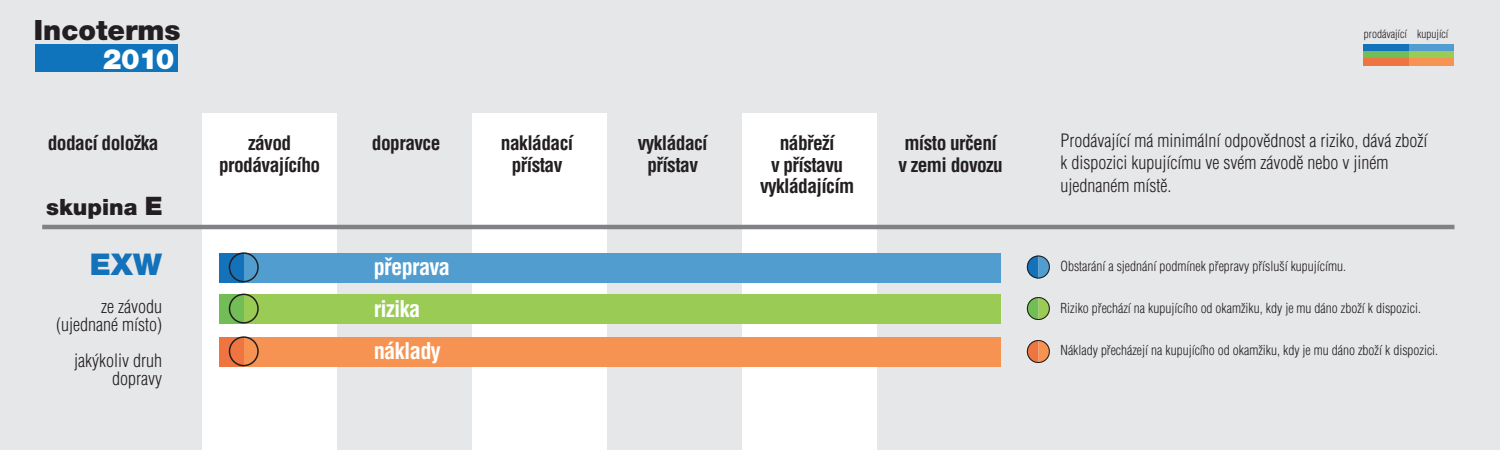
<style>
.page{position:relative;width:1500px;height:450px;background:#e6e7e9}
.page>*{position:absolute;margin:0;border:0;box-sizing:border-box;transform-origin:0 0}
.t1{font:900 30px "Helvetica Neue CE";color:#1372b9}
.t2{font:900 28.05px "Helvetica Neue CE";color:#231f20}
.t3{font:900 28.05px "Helvetica Neue CE";color:#fff}
.t4{font:700 condensed 22.5px/42px "Helvetica CE";letter-spacing:-.03em;color:#fff}
.t5{font:900 22.5px "Helvetica Neue CE";color:#231f20}
.t6{font:700 condensed 19.5px/21px "Helvetica CE";letter-spacing:-.03em;color:#231f20;text-align:center}
.t7{font:300 condensed 18px/18px "Helvetica CE";color:#231f20;text-align:right}
.t8{font:300 condensed 13.5px "Helvetica CE";color:#231f20}
.t9{font:300 condensed 11.25px "Helvetica CE";color:#231f20}
.s1{font-size:25.5px}
</style>
<div class="page">
<div style="left:202px;top:113px;width:136px;height:336px;background:#fff"></div>
<div style="left:472px;top:113px;width:136px;height:336px;background:#fff"></div>
<div style="left:742px;top:113px;width:136px;height:336px;background:#fff"></div>
<div style="left:219px;top:253px;width:25px;height:30px;background:#1372b9"></div>
<div style="left:219px;top:294px;width:25px;height:30px;background:#72bd55"></div>
<div style="left:219px;top:337px;width:25px;height:30px;background:#ef7540"></div>
<div style="left:244px;top:253px;width:757px;height:30px;background:#529dcf"></div>
<div style="left:1408px;top:44px;width:46px;height:8px;background:#529dcf"></div>
<div style="left:1408px;top:51px;width:46px;height:8px;background:#99cb55"></div>
<div style="left:1408px;top:58px;width:46px;height:8px;background:#f69352"></div>
<div style="left:1363px;top:44px;width:46px;height:8px;background:#1372b9"></div>
<div style="left:1363px;top:51px;width:46px;height:8px;background:#72bd55"></div>
<div style="left:1363px;top:58px;width:46px;height:8px;background:#ef7540"></div>
<div style="left:244px;top:294px;width:757px;height:30px;background:#99cb55"></div>
<div style="left:244px;top:337px;width:757px;height:30px;background:#f69352"></div>
<svg style="left:229px;top:252px;width:30px;height:30px"></svg>
<svg style="left:229px;top:294px;width:30px;height:30px"></svg>
<svg style="left:229px;top:336px;width:30px;height:30px"></svg>
<svg style="left:1027px;top:256px;width:23px;height:23px"></svg>
<svg style="left:1027px;top:297px;width:23px;height:23px"></svg>
<svg style="left:1027px;top:340px;width:23px;height:23px"></svg>
<hr style="left:42px;top:225px;width:1413px;height:4px;background:#808285">
<div style="left:35px;top:44px;width:143px;height:28px;background:#1074bc"></div>
<h2 class="t2" style="left:34px;top:15px;width:148px">Incoterms</h2>
<h2 class="t3" style="left:103px;top:44px;width:73px">2010</h2>
<h3 class="t6" style="left:48px;top:133px;width:113px">dodací doložka</h3>
<h3 class="t6" style="left:219px;top:133px;width:103px">závod prodávajícího</h3>
<h3 class="t5" style="left:46px;top:195px;width:118px">skupina <span class="s1">E</span></h3>
<h1 class="t1" style="left:90px;top:249px;width:74px">EXW</h1>
<h3 class="t7" style="left:56px;top:297px;width:107px">ze závodu (ujednané místo)</h3>
<h3 class="t7" style="left:74px;top:351px;width:89px">jakýkoliv druh dopravy</h3>
<h3 class="t6" style="left:372px;top:133px;width:70px">dopravce</h3>
<h3 class="t6" style="left:501px;top:133px;width:74px">nakládací přístav</h3>
<h3 class="t6" style="left:638px;top:133px;width:72px">vykládací přístav</h3>
<h3 class="t6" style="left:760px;top:133px;width:96px">nábřeží<br>v přístavu vykládajícím</h3>
<h3 class="t6" style="left:898px;top:133px;width:106px">místo určení v zemi dovozu</h3>
<h3 class="t4" style="left:374px;top:246px;width:78px">přeprava rizika náklady</h3>
<p class="t9" style="left:1364px;top:28px;width:86px">prodávající kupující</p>
<h3 class="t7" style="left:1060px;top:129px;width:368px;line-height:22.5px;text-align:left">Prodávající má minimální odpovědnost a riziko, dává zboží k dispozici kupujícímu ve svém závodě nebo v jiném ujednaném místě.</h3>
<p class="t8" style="left:1060px;top:259px;width:287px">Obstarání a sjednání podmínek přepravy přísluší kupujícímu.</p>
<p class="t8" style="left:1060px;top:301px;width:362px">Riziko přechází na kupujícího od okamžiku, kdy je mu dáno zboží k dispozici.</p>
<p class="t8" style="left:1060px;top:343px;width:379px">Náklady přecházejí na kupujícího od okamžiku, kdy je mu dáno zboží k dispozici.</p>
</div>
